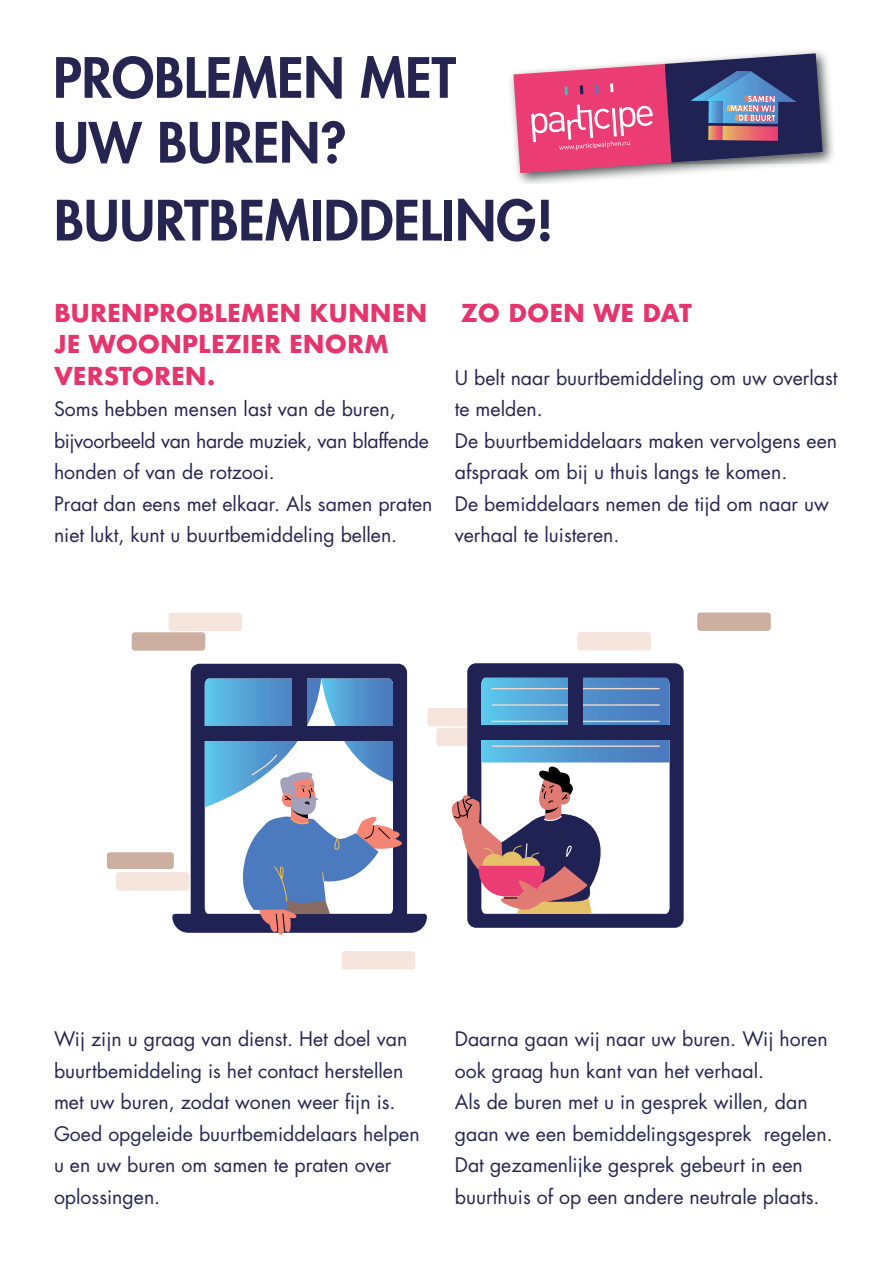
<style>
.page{position:relative;width:893px;height:1263px;background:#fff}
.page>*{position:absolute;margin:0;border:0;box-sizing:border-box;transform-origin:0 0}
.t1{font:800 54px/64.8px "Futura";color:#262551}
.t2{font:700 24px/31.5px "Futura";color:#e6356d}
.t3{font:19.5px/31.5px "Futura";color:#262551}
.t4{font:19.5px/31.5px "Futura";letter-spacing:-.02em;color:#262551}
</style>
<div class="page">
<div style="left:436px;top:728px;width:74px;height:18px;background:#f5e5dc;border-radius:3px"></div>
<div style="left:427px;top:708px;width:74px;height:18px;background:#f5e5dc;border-radius:3px"></div>
<div style="left:467px;top:663px;width:217px;height:265px;background:#202254;border-radius:9px"></div>
<div style="left:191px;top:664px;width:216px;height:264px;background:#202254;border-radius:9px"></div>
<div style="left:132px;top:632px;width:73px;height:19px;background:#cdafa1;border-radius:3px"></div>
<div style="left:697px;top:612px;width:74px;height:19px;background:#cdafa1;border-radius:3px"></div>
<div style="left:169px;top:613px;width:73px;height:18px;background:#f5e5dc;border-radius:3px"></div>
<div style="left:341px;top:951px;width:74px;height:18px;background:#f5e5dc;border-radius:3px"></div>
<div style="left:577px;top:632px;width:74px;height:18px;background:#f5e5dc;border-radius:3px"></div>
<svg style="left:172px;top:678px;width:255px;height:257px"></svg>
<svg style="left:449px;top:677px;width:221px;height:237px"></svg>
<div style="left:116px;top:872px;width:73px;height:18px;background:#f5e5dc;border-radius:3px"></div>
<div style="left:107px;top:852px;width:67px;height:17px;background:#cdafa1;border-radius:3px"></div>
<img style="left:510px;top:51px;width:324px;height:133px">
<svg style="left:513px;top:53px;width:310px;height:120px"></svg>
<p class="t1" style="left:53px;top:45px;width:404px">PROBLEMEN MET<br>UW BUREN?</p>
<p class="t1" style="left:54px;top:188px;width:501px">BUURTBEMIDDELING!</p>
<p class="t2" style="left:54px;top:297px;width:375px">BURENPROBLEMEN KUNNEN<br>JE WOONPLEZIER ENORM<br>VERSTOREN.</p>
<p class="t3" style="left:54px;top:394px;width:343px">Soms hebben mensen last van de buren,</p>
<p class="t4" style="left:54px;top:425px;width:376px">bijvoorbeeld van harde muziek, van blaffende honden of van de rotzooi.</p>
<p class="t3" style="left:54px;top:488px;width:380px">Praat dan eens met elkaar. Als samen praten niet lukt, kunt u buurtbemiddeling bellen.</p>
<p class="t2" style="left:461px;top:297px;width:232px">ZO DOEN WE DAT</p>
<p class="t3" style="left:455px;top:362px;width:384px">U belt naar buurtbemiddeling om uw overlast te melden.</p>
<p class="t3" style="left:455px;top:425px;width:384px">De buurtbemiddelaars maken vervolgens een afspraak om bij u thuis langs te komen.</p>
<p class="t3" style="left:455px;top:488px;width:376px">De bemiddelaars nemen de tijd om naar uw verhaal te luisteren.</p>
<p class="t3" style="left:54px;top:1024px;width:367px">Wij zijn u graag van dienst. Het doel van buurtbemiddeling is het contact herstellen met uw buren, zodat wonen weer fijn is.<br>Goed opgeleide buurtbemiddelaars helpen</p>
<p class="t3" style="left:54px;top:1150px;width:339px">u en uw buren om samen te praten over oplossingen.</p>
<p class="t3" style="left:455px;top:1024px;width:374px">Daarna gaan wij naar uw buren. Wij horen ook graag hun kant van het verhaal.</p>
<p class="t3" style="left:455px;top:1087px;width:379px">Als de buren met u in gesprek willen, dan gaan we een bemiddelingsgesprek regelen.</p>
<p class="t3" style="left:455px;top:1150px;width:366px">Dat gezamenlijke gesprek gebeurt in een buurthuis of op een andere neutrale plaats.</p>
</div>
